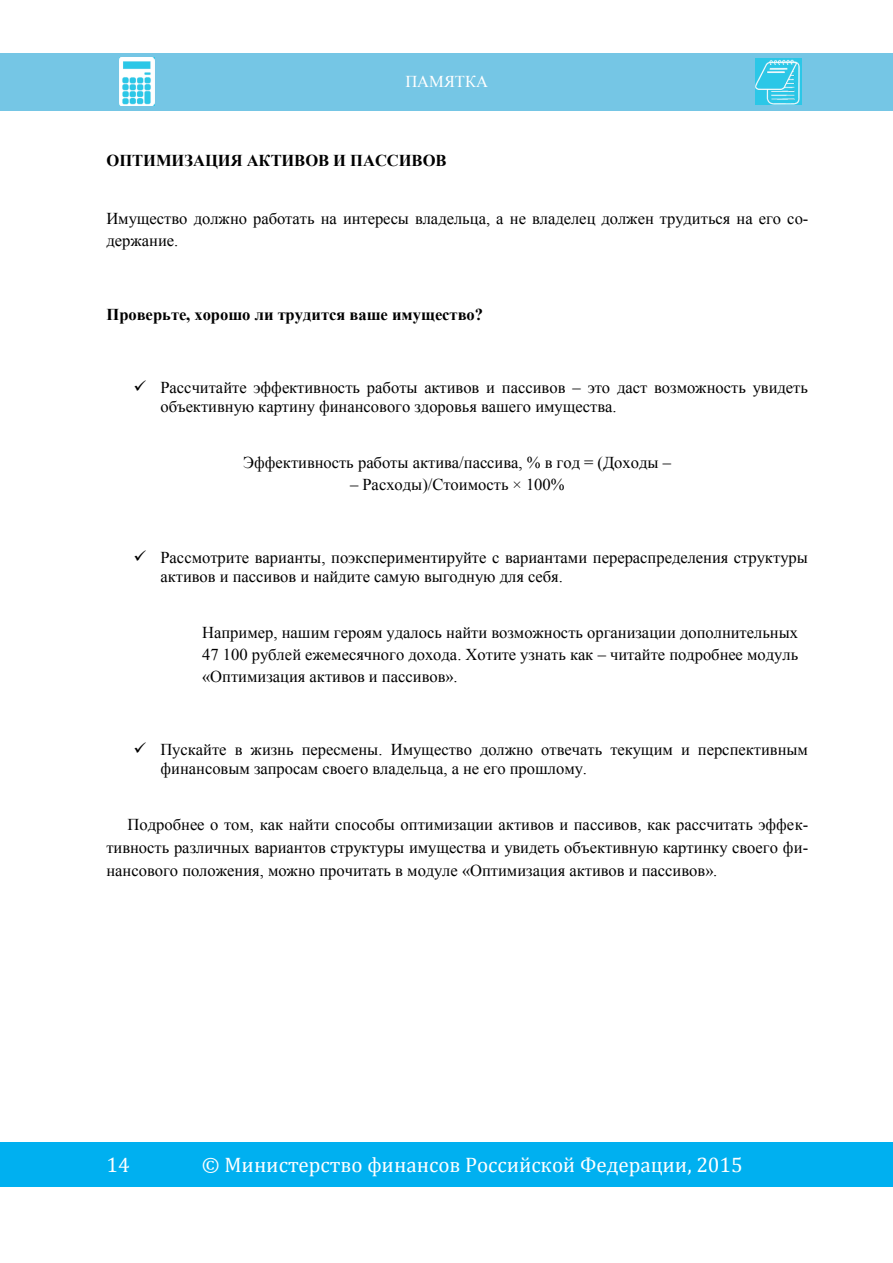
<style>
.page{position:relative;width:893px;height:1263px;background:#fff}
.page>*{position:absolute;margin:0;border:0;box-sizing:border-box;transform-origin:0 0}
.t1{font:21px "Cambria";color:#fff}
.t2{font:16.5px/18.9px "Times New Roman";color:#000}
.t3{font:700 16.5px "Times New Roman";color:#000}
.t4{font:16.5px "Times New Roman";color:#fff}
.s1{font-style:inherit}
</style>
<div class="page">
<div style="left:0;top:53px;width:160px;height:57px;background:#75c6e5"></div>
<div style="left:160px;top:53px;width:574px;height:57px;background:#75c6e5"></div>
<div style="left:734px;top:53px;width:159px;height:57px;background:#75c6e5"></div>
<div style="left:0;top:1142px;width:893px;height:45px;background:#00b0f0"></div>
<img style="left:119px;top:57px;width:35px;height:49px">
<img style="left:755px;top:59px;width:46px;height:46px">
<p class="t4" style="left:405px;top:71px;width:84px">ПАМЯТКА</p>
<p class="t3" style="left:106px;top:149px;width:342px">ОПТИМИЗАЦИЯ АКТИВОВ И ПАССИВОВ</p>
<p class="t2" style="left:106px;top:207px;width:704px;line-height:21.8px">Имущество должно работать на интересы владельца, а не владелец должен трудиться на его со&shy;держание.</p>
<p class="t3" style="left:106px;top:303px;width:378px">Проверьте, хорошо ли трудится ваше имущество?</p>
<p class="t2" style="left:160px;top:378px;width:649px;text-indent:-27px">✓ Рассчитайте эффективность работы активов и пассивов – это даст возможность увидеть объективную картину финансового здоровья вашего имущества.</p>
<p class="t2" style="left:243px;top:453px;width:429px">Эффективность работы актива/пассива, % в год = (Доходы –</p>
<p class="t2" style="left:350px;top:474px;width:216px">– Расходы)/Стоимость × 100%</p>
<p class="t2" style="left:160px;top:548px;width:649px;text-indent:-27px">✓ Рассмотрите варианты, поэкспериментируйте с вариантами перераспределения структуры активов и пассивов и найдите самую выгодную для себя.</p>
<p class="t2" style="left:202px;top:621px;width:598px;line-height:21.9px;text-align:justify">Например, нашим героям удалось найти возможность организации дополнительных 47 100 рублей ежемесячного дохода. Хотите узнать как – читайте подробнее модуль «Оптимизация активов и пассивов».</p>
<p class="t2" style="left:160px;top:740px;width:649px;text-indent:-27px">✓ Пускайте в жизнь пересмены. Имущество должно отвечать текущим и перспективным финансовым запросам своего владельца, а не его прошлому.</p>
<p class="t2" style="left:106px;top:813px;width:703px;line-height:22.8px;text-align:justify;text-indent:21px">Подробнее о том, как найти способы оптимизации активов и пассивов, как рассчитать эффек&shy;тивность различных вариантов структуры имущества и увидеть объективную картинку своего фи&shy;нансового положения, можно прочитать в модуле «Оптимизация активов и пассивов»<span class="s1">.</span></p>
<p class="t1" style="left:106px;top:1152px;width:25px">14</p>
<p class="t1" style="left:202px;top:1152px;width:542px">© Министерство финансов Российской Федерации, 2015</p>
</div>
